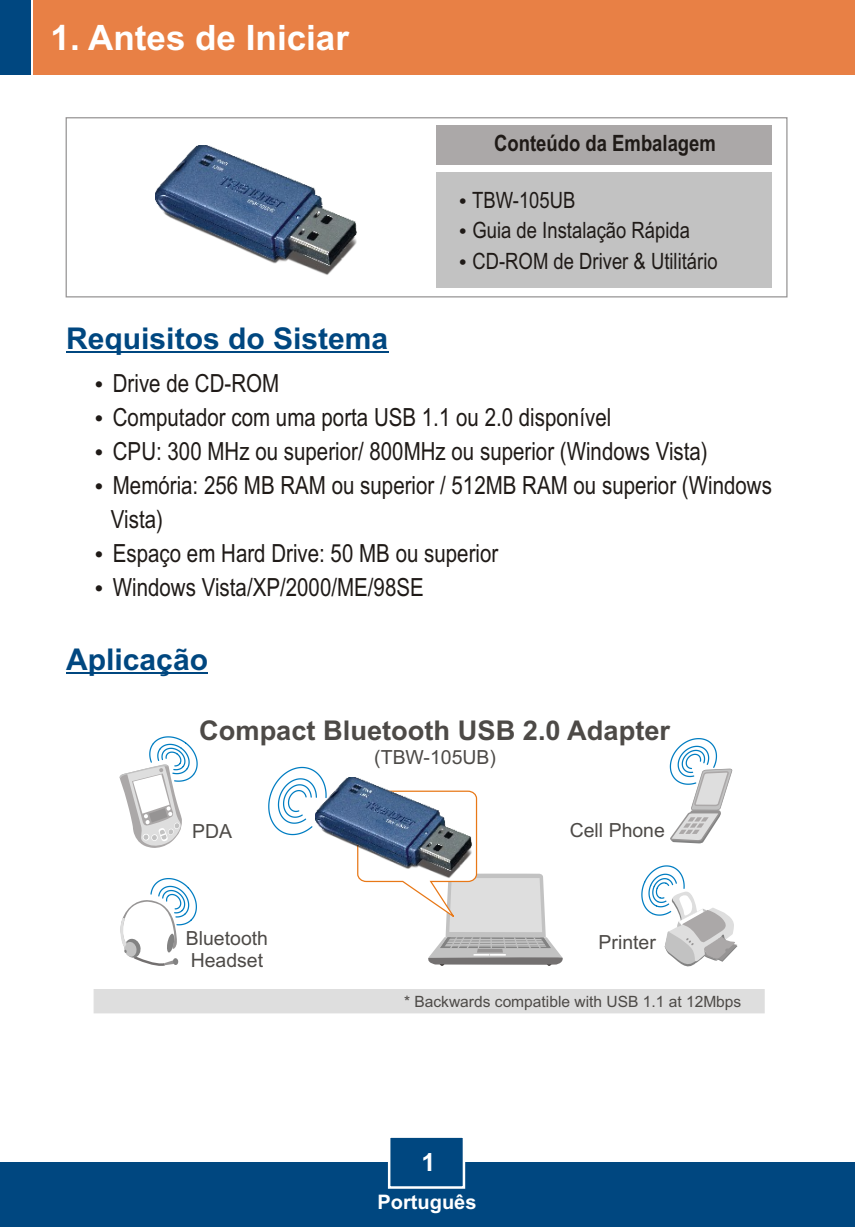
<style>
.page{position:relative;width:855px;height:1227px;background:#fff}
.page>*{position:absolute;margin:0;border:0;box-sizing:border-box;transform-origin:0 0}
.t1{font:700 35px "Arial";color:#fff}
.t2{font:700 30px "Arial";color:#004780}
.t3{font:700 27.25px "Arial";color:#4d4a47}
.t4{font:25px/34px "Arial Narrow";color:#1f1a17}
.t5{font:700 25px "Arial";color:#fff}
.t6{font:22.5px/30.5px "Arial Narrow";color:#1f1a17}
.t7{font:700 22.5px "Arial Narrow";color:#1f1a17}
.t8{font:700 20px "Arial";color:#fff}
.t9{font:19.5px/21.8px "Arial";color:#4d4a47}
.t10{font:15.5px "Arial";color:#4d4a47}
</style>
<div class="page">
<div style="left:0;top:1162px;width:854px;height:65px;background:#004780"></div>
<div style="left:33px;top:0;width:821px;height:75px;background:#e88045"></div>
<div style="left:0;top:0;width:30px;height:75px;background:#004780"></div>
<svg style="left:387px;top:1137px;width:79px;height:52px"></svg>
<svg style="left:65px;top:117px;width:722px;height:181px"></svg>
<div style="left:436px;top:173px;width:335px;height:115px;background:#c2c2c2"></div>
<div style="left:436px;top:125px;width:336px;height:40px;background:#aba8a8"></div>
<img style="left:155px;top:145px;width:202px;height:130px">
<div style="left:93px;top:989px;width:671px;height:24px;background:#dedede"></div>
<svg style="left:120px;top:878px;width:77px;height:88px"></svg>
<svg style="left:669px;top:738px;width:63px;height:105px"></svg>
<svg style="left:641px;top:865px;width:96px;height:102px"></svg>
<svg style="left:119px;top:736px;width:79px;height:112px"></svg>
<svg style="left:358px;top:791px;width:205px;height:174px"></svg>
<img style="left:326px;top:777px;width:146px;height:101px">
<svg style="left:268px;top:767px;width:58px;height:68px"></svg>
<hr style="left:66px;top:351px;width:322px;height:2px;background:#004780">
<hr style="left:66px;top:672px;width:142px;height:2px;background:#004780">
<h1 class="t1" style="left:50px;top:25px;width:300px">1. Antes de Iniciar</h1>
<p class="t2" style="left:66px;top:327px;width:323px">Requisitos do Sistema</p>
<p class="t4" style="left:113px;top:368px;width:168px">Drive de CD-ROM</p>
<p class="t7" style="left:494px;top:135px;width:223px">Conteúdo da Embalagem</p>
<p class="t6" style="left:472px;top:187px;width:247px">TBW-105UB<br>Guia de Instalação Rápida<br>CD-ROM de Driver &amp; Utilitário</p>
<p class="t4" style="left:113px;top:402px;width:660px">Computador com uma porta USB 1.1 ou 2.0 disponível<br>CPU: 300 MHz ou superior/ 800MHz ou superior (Windows Vista)<br>Memória: 256 MB RAM ou superior / 512MB RAM ou superior (Windows</p>
<p class="t4" style="left:111px;top:504px;width:54px">Vista)</p>
<p class="t4" style="left:113px;top:538px;width:387px">Espaço em Hard Drive: 50 MB ou superior<br>Windows Vista/XP/2000/ME/98SE</p>
<p class="t2" style="left:66px;top:648px;width:143px">Aplicação</p>
<p class="t3" style="left:199px;top:720px;width:472px">Compact Bluetooth USB 2.0 Adapter</p>
<p class="t9" style="left:192px;top:822px;width:41px">PDA</p>
<p class="t9" style="left:374px;top:748px;width:123px">(TBW-105UB)</p>
<p class="t9" style="left:569px;top:820px;width:97px">Cell Phone</p>
<p class="t9" style="left:186px;top:929px;width:84px">Bluetooth<br>Headset</p>
<p class="t9" style="left:598px;top:933px;width:59px">Printer</p>
<p class="t10" style="left:404px;top:995px;width:338px">* Backwards compatible with USB 1.1 at 12Mbps</p>
<p class="t5" style="left:421px;top:1152px;width:15px">1</p>
<p class="t8" style="left:377px;top:1194px;width:100px">Português</p>
</div>
